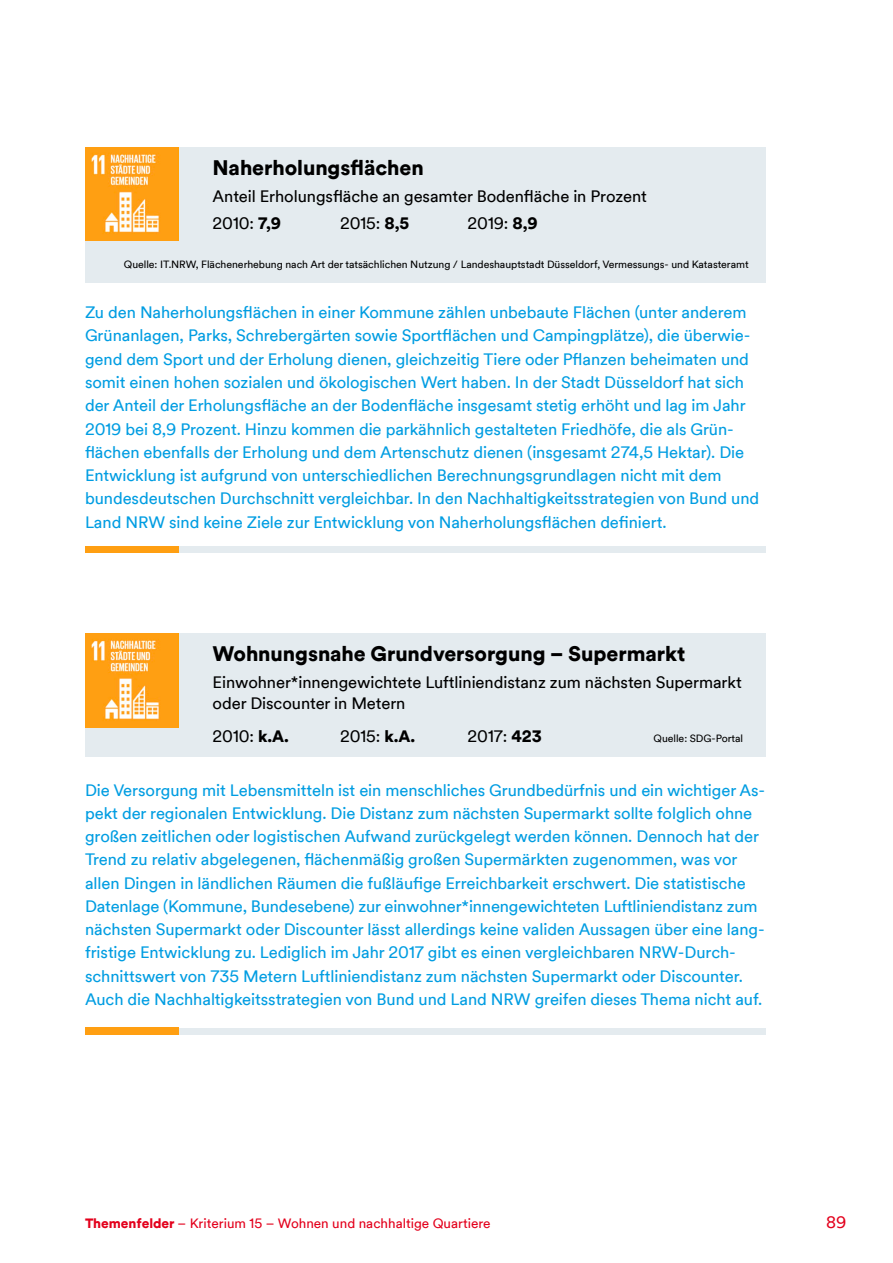
<style>
.page{position:relative;width:893px;height:1263px;background:#fff}
.page>*{position:absolute;margin:0;border:0;box-sizing:border-box;transform-origin:0 0}
.t1{font:900 21px "Duesseldorf Circular TT";letter-spacing:-.005em;color:#000}
.t2{font:16.5px/23.2px "Duesseldorf Circular TT";letter-spacing:-.005em;color:#009de2}
.t3{font:16.5px/27px "Duesseldorf Circular TT";letter-spacing:-.005em;color:#000}
.t4{font:16.5px "Duesseldorf Circular TT";color:#e3001c}
.t5{font:13.5px "Duesseldorf Circular TT";color:#e3001c}
.t6{font:10.5px "Duesseldorf Circular TT";letter-spacing:-.005em;color:#000}
.s1{font-weight:900}
</style>
<div class="page">
<div style="left:85px;top:147px;width:680px;height:136px;background:#e4ebef"></div>
<div style="left:85px;top:634px;width:680px;height:123px;background:#e4ebef"></div>
<img style="left:85px;top:634px;width:94px;height:93px">
<img style="left:85px;top:147px;width:94px;height:94px">
<div style="left:85px;top:546px;width:680px;height:7px;background:#e4ebef"></div>
<img style="left:85px;top:546px;width:94px;height:7px">
<div style="left:85px;top:1028px;width:680px;height:6px;background:#e4ebef"></div>
<img style="left:85px;top:1028px;width:94px;height:6px">
<p class="t1" style="left:213px;top:153px;width:213px">Naherholungsflächen</p>
<p class="t3" style="left:213px;top:182px;width:436px">Anteil Erholungsfläche an gesamter Bodenfläche in Prozent<br>2010: <span class="s1">7,9</span></p>
<p class="t3" style="left:340px;top:209px;width:71px">2015: <span class="s1">8,5</span></p>
<p class="t3" style="left:468px;top:209px;width:72px">2019: <span class="s1">8,9</span></p>
<p class="t6" style="left:124px;top:257px;width:626px">Quelle: IT.NRW, Flächenerhebung nach Art der tatsächlichen Nutzung / Landeshauptstadt Düsseldorf, Vermessungs- und Katasteramt</p>
<p class="t2" style="left:85px;top:300px;width:676px">Zu den Naherholungsflächen in einer Kommune zählen unbebaute Flächen (unter anderem Grünanlagen, Parks, Schrebergärten sowie Sportflächen und Campingplätze), die überwie&shy;gend dem Sport und der Erholung dienen, gleichzeitig Tiere oder Pflanzen beheimaten und somit einen hohen sozialen und ökologischen Wert haben. In der Stadt Düsseldorf hat sich der Anteil der Erholungsfläche an der Bodenfläche insgesamt stetig erhöht und lag im Jahr 2019 bei 8,9 Prozent. Hinzu kommen die parkähnlich gestalteten Friedhöfe, die als Grün&shy;flächen ebenfalls der Erholung und dem Artenschutz dienen (insgesamt 274,5 Hektar). Die Entwicklung ist aufgrund von unterschiedlichen Berechnungsgrundlagen nicht mit dem bundesdeutschen Durchschnitt vergleichbar. In den Nachhaltigkeitsstrategien von Bund und Land NRW sind keine Ziele zur Entwicklung von Naherholungsflächen definiert.</p>
<p class="t1" style="left:213px;top:639px;width:474px">Wohnungsnahe Grundversorgung – Supermarkt</p>
<p class="t3" style="left:213px;top:671px;width:531px;line-height:21px">Einwohner*innengewichtete Luftliniendistanz zum nächsten Supermarkt oder Discounter in Metern</p>
<p class="t3" style="left:213px;top:722px;width:78px">2010: <span class="s1">k.A.</span></p>
<p class="t3" style="left:340px;top:722px;width:77px">2015: <span class="s1">k.A.</span></p>
<p class="t3" style="left:468px;top:722px;width:76px">2017: <span class="s1">423</span></p>
<p class="t6" style="left:654px;top:731px;width:91px">Quelle: SDG-Portal</p>
<p class="t2" style="left:85px;top:777px;width:682px">Die Versorgung mit Lebensmitteln ist ein menschliches Grundbedürfnis und ein wichtiger As&shy;pekt der regionalen Entwicklung. Die Distanz zum nächsten Supermarkt sollte folglich ohne großen zeitlichen oder logistischen Aufwand zurückgelegt werden können. Dennoch hat der Trend zu relativ abgelegenen, flächenmäßig großen Supermärkten zugenommen, was vor allen Dingen in ländlichen Räumen die fußläufige Erreichbarkeit erschwert. Die statistische Datenlage (Kommune, Bundesebene) zur einwohner*innengewichteten Luftliniendistanz zum nächsten Supermarkt oder Discounter lässt allerdings keine validen Aussagen über eine lang&shy;fristige Entwicklung zu. Lediglich im Jahr 2017 gibt es einen vergleichbaren NRW-Durch&shy;schnittswert von 735 Metern Luftliniendistanz zum nächsten Supermarkt oder Discounter.<br>Auch die Nachhaltigkeitsstrategien von Bund und Land NRW greifen dieses Thema nicht auf.</p>
<p class="t5" style="left:85px;top:1214px;width:407px"><span class="s1">Themenfelder</span> – Kriterium 15 – Wohnen und nachhaltige Quartiere</p>
<p class="t4" style="left:826px;top:1211px;width:22px">89</p>
</div>
